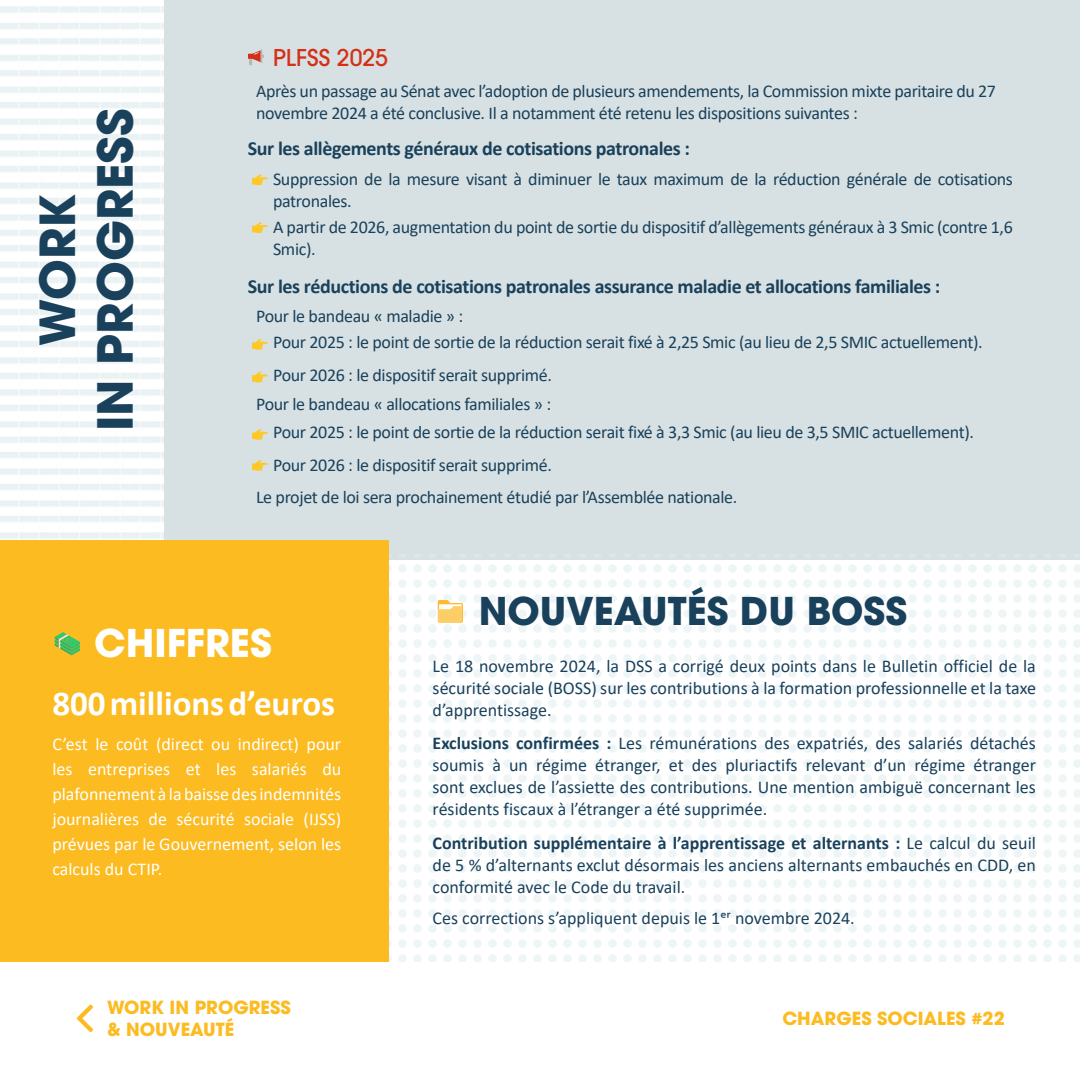
<style>
.page{position:relative;width:1080px;height:1080px;background:#fff}
.page>*{position:absolute;margin:0;border:0;box-sizing:border-box;transform-origin:0 0}
.t1{font:700 48px/57.6px "ITC Avant Garde Pro";color:#1a415b;text-align:center}
.t2{font:700 38px "ITC Avant Garde Pro";color:#1a415b}
.t3{font:700 38px "ITC Avant Garde Pro";color:#fff}
.t4{font:700 35px "Calibri";color:#fff}
.t5{font:500 23px "ITC Avant Garde Pro";color:#d62f16}
.t6{font:700 20px "Calibri";letter-spacing:-.02em;color:#1a415b}
.t7{font:18px/22px "Calibri";letter-spacing:-.02em;color:#1a415b}
.t8{font:18px/22px "Calibri";color:#1a415b}
.t9{font:18px/25px "Calibri";color:#fff;text-align:justify}
.t10{font:700 18px/21.6px "ITC Avant Garde Pro";color:#fbbb21}
.s1{font-weight:700}
</style>
<div class="page">
<div style="left:164px;top:0;width:916px;height:560px;background:#d7e1e3"></div>
<img style="left:0;top:6px;width:164px;height:533px">
<div style="left:0;top:540px;width:389px;height:422px;background:#fbbb21"></div>
<div style="left:389px;top:554px;width:691px;height:408px;background:linear-gradient(to right,#fafcfc,#fafcfc)"></div>
<svg style="left:77px;top:1005px;width:16px;height:27px"></svg>
<svg style="left:248px;top:49px;width:16px;height:16px"></svg>
<svg style="left:55px;top:632px;width:25px;height:23px"></svg>
<svg style="left:438px;top:600px;width:25px;height:23px"></svg>
<svg style="left:252px;top:174px;width:16px;height:11px"></svg>
<svg style="left:252px;top:222px;width:16px;height:11px"></svg>
<svg style="left:252px;top:339px;width:16px;height:11px"></svg>
<svg style="left:252px;top:372px;width:16px;height:10px"></svg>
<svg style="left:252px;top:429px;width:16px;height:11px"></svg>
<svg style="left:252px;top:460px;width:16px;height:11px"></svg>
<h1 class="t1" style="left:28px;top:431px;width:324px;rotate:-90deg">WORK<br>IN PROGRESS</h1>
<p class="t5" style="left:273px;top:43px;width:116px">PLFSS 2025</p>
<p class="t7" style="left:256px;top:80px;width:741px">Après un passage au Sénat avec l’adoption de plusieurs amendements, la Commission mixte paritaire du 27 novembre 2024 a été conclusive. Il a notamment été retenu les dispositions suivantes :</p>
<p class="t6" style="left:248px;top:135px;width:444px">Sur les allègements généraux de cotisations patronales :</p>
<p class="t7" style="left:273px;top:167px;width:741px">Suppression de la mesure visant à diminuer le taux maximum de la réduction générale de cotisations patronales.</p>
<p class="t7" style="left:273px;top:216px;width:741px">A partir de 2026, augmentation du point de sortie du dispositif d’allègements généraux à 3 Smic (contre 1,6<br>Smic).</p>
<p class="t6" style="left:248px;top:273px;width:694px">Sur les réductions de cotisations patronales assurance maladie et allocations familiales :</p>
<p class="t7" style="left:273px;top:302px;width:711px;line-height:25.9px;text-indent:-17px">Pour le bandeau « maladie » :<br>Pour 2025 : le point de sortie de la réduction serait fixé à 2,25 Smic (au lieu de 2,5 SMIC actuellement).</p>
<p class="t7" style="left:273px;top:363px;width:280px">Pour 2026 : le dispositif serait supprimé.</p>
<p class="t7" style="left:256px;top:393px;width:297px">Pour le bandeau « allocations familiales » :</p>
<p class="t7" style="left:273px;top:420px;width:702px">Pour 2025 : le point de sortie de la réduction serait fixé à 3,3 Smic (au lieu de 3,5 SMIC actuellement).</p>
<p class="t7" style="left:256px;top:449px;width:483px;line-height:31.6px;text-indent:17px">Pour 2026 : le dispositif serait supprimé.<br>Le projet de loi sera prochainement étudié par l’Assemblée nationale.</p>
<h2 class="t3" style="left:94px;top:618px;width:179px">CHIFFRES</h2>
<h3 class="t4" style="left:52px;top:678px;width:284px">800 millions d’euros</h3>
<p class="t9" style="left:52px;top:731px;width:290px">C’est le coût (direct ou indirect) pour les entreprises et les salariés du plafonnement à la baisse des indemnités journalières de sécurité sociale (IJSS) prévues par le Gouvernement, selon les calculs du CTIP.</p>
<h2 class="t2" style="left:479px;top:586px;width:430px">NOUVEAUTÉS DU BOSS</h2>
<p class="t8" style="left:433px;top:655px;width:605px">Le 18 novembre 2024, la DSS a corrigé deux points dans le Bulletin officiel de la sécurité sociale (BOSS) sur les contributions à la formation professionnelle et la taxe</p>
<p class="t8" style="left:433px;top:699px;width:121px">d’apprentissage.</p>
<p class="t7" style="left:433px;top:732px;width:605px;text-align:justify"><span class="s1">Exclusions confirmées :</span> Les rémunérations des expatriés, des salariés détachés soumis à un régime étranger, et des pluriactifs relevant d’un régime étranger sont exclues de l’assiette des contributions. Une mention ambiguë concernant les résidents fiscaux à l’étranger a été supprimée.</p>
<p class="t7" style="left:433px;top:831px;width:605px;text-align:justify"><span class="s1">Contribution supplémentaire à l’apprentissage et alternants :</span> Le calcul du seuil de 5 % d’alternants exclut désormais les anciens alternants embauchés en CDD, en conformité avec le Code du travail.</p>
<p class="t8" style="left:433px;top:907px;width:424px">Ces corrections s’appliquent depuis le 1ᵉʳ novembre 2024.</p>
<p class="t10" style="left:107px;top:997px;width:185px">WORK IN PROGRESS &amp; NOUVEAUTÉ</p>
<p class="t10" style="left:782px;top:1007px;width:224px">CHARGES SOCIALES #22</p>
</div>
